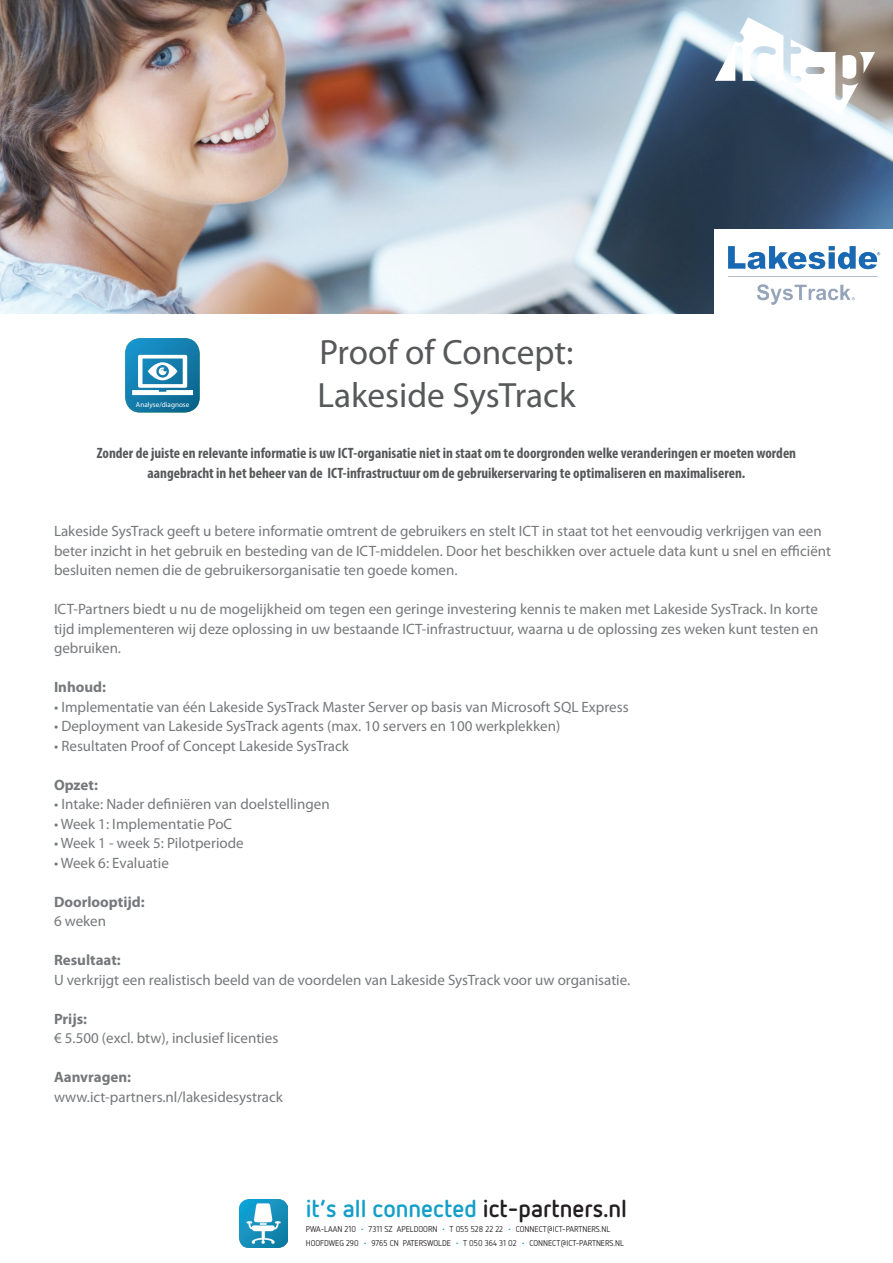
<style>
.page{position:relative;width:893px;height:1263px;background:#fff}
.page>*{position:absolute;margin:0;border:0;box-sizing:border-box;transform-origin:0 0}
.t1{font:35.25px/42.3px "Myriad Pro";color:#57585a}
.t2{font:700 24.45px "Netto OT";color:#149fc8}
.t3{font:15px/19.5px "Myriad Pro";color:#76787b}
.t4{font:700 condensed 15px/19.5px "Myriad Pro";color:#57585a;text-align:center}
.t5{font:700 15px "Myriad Pro";color:#76787b}
.t6{font:8.4px "Netto OT";color:#231f20}
.t7{font:7.2px "Myriad Pro";color:#fff}
.s1{color:#231f20}
.s2{color:#149fc8}
</style>
<div class="page">
<img style="left:0;top:0;width:893px;height:314px">
<svg style="left:715px;top:17px;width:160px;height:99px"></svg>
<img style="left:239px;top:1199px;width:49px;height:49px">
<img style="left:125px;top:338px;width:75px;height:75px">
<svg style="left:132px;top:355px;width:61px;height:40px"></svg>
<div style="left:715px;top:230px;width:178px;height:90px;background:#fff"></div>
<img style="left:728px;top:246px;width:152px;height:58px">
<h1 class="t1" style="left:317px;top:331px;width:260px">Proof of Concept:<br>Lakeside SysTrack</h1>
<p class="t4" style="left:97px;top:443px;width:701px">Zonder de juiste en relevante informatie is uw ICT-organisatie niet in staat om te doorgronden welke veranderingen er moeten worden aangebracht in het beheer van de ICT-infrastructuur om de gebruikerservaring te optimaliseren en maximaliseren.</p>
<p class="t7" style="left:136px;top:400px;width:55px">Analyse/diagnose</p>
<p class="t3" style="left:54px;top:521px;width:779px">Lakeside SysTrack geeft u betere informatie omtrent de gebruikers en stelt ICT in staat tot het eenvoudig verkrijgen van een beter inzicht in het gebruik en besteding van de ICT-middelen. Door het beschikken over actuele data kunt u snel en efficiënt besluiten nemen die de gebruikersorganisatie ten goede komen.</p>
<p class="t3" style="left:54px;top:599px;width:766px;text-align:justify">ICT-Partners biedt u nu de mogelijkheid om tegen een geringe investering kennis te maken met Lakeside SysTrack. In korte tijd implementeren wij deze oplossing in uw bestaande ICT-infrastructuur, waarna u de oplossing zes weken kunt testen en gebruiken.</p>
<p class="t5" style="left:54px;top:677px;width:54px">Inhoud:</p>
<p class="t3" style="left:54px;top:697px;width:576px">• Implementatie van één Lakeside SysTrack Master Server op basis van Microsoft SQL Express</p>
<p class="t3" style="left:54px;top:716px;width:508px">• Deployment van Lakeside SysTrack agents (max. 10 servers en 100 werkplekken)</p>
<p class="t3" style="left:54px;top:736px;width:296px">• Resultaten Proof of Concept Lakeside SysTrack</p>
<p class="t5" style="left:54px;top:775px;width:45px">Opzet:</p>
<p class="t3" style="left:54px;top:794px;width:277px">• Intake: Nader definiëren van doelstellingen</p>
<p class="t3" style="left:54px;top:814px;width:180px">• Week 1: Implementatie PoC</p>
<p class="t3" style="left:54px;top:833px;width:191px">• Week 1 - week 5: Pilotperiode</p>
<p class="t3" style="left:54px;top:853px;width:116px">• Week 6: Evaluatie</p>
<p class="t5" style="left:54px;top:892px;width:92px">Doorlooptijd:</p>
<p class="t3" style="left:54px;top:911px;width:54px">6 weken</p>
<p class="t5" style="left:54px;top:950px;width:68px">Resultaat:</p>
<p class="t3" style="left:54px;top:970px;width:578px">U verkrijgt een realistisch beeld van de voordelen van Lakeside SysTrack voor uw organisatie.</p>
<p class="t5" style="left:54px;top:1009px;width:35px">Prijs:</p>
<p class="t3" style="left:54px;top:1028px;width:226px">€ 5.500 (excl. btw), inclusief licenties</p>
<p class="t5" style="left:54px;top:1067px;width:79px">Aanvragen:</p>
<p class="t3" style="left:54px;top:1087px;width:230px">www.ict-partners.nl/lakesidesystrack</p>
<h2 class="t2" style="left:306px;top:1193px;width:323px">it’s all connected <span class="s1">ict-partners.nl</span></h2>
<p class="t6" style="left:306px;top:1238px;width:320px">HOOFDWEG 290 <span class="s2">•</span> 9765 CN PATERSWOLDE <span class="s2">•</span> T 050 364 31 02 <span class="s2">•</span> CONNECT@ICT-PARTNERS.NL</p>
<p class="t6" style="left:306px;top:1224px;width:306px">PWA-LAAN 210 <span class="s2">•</span> 7311 SZ APELDOORN <span class="s2">•</span> T 055 528 22 22 <span class="s2">•</span> CONNECT@ICT-PARTNERS.NL</p>
</div>
